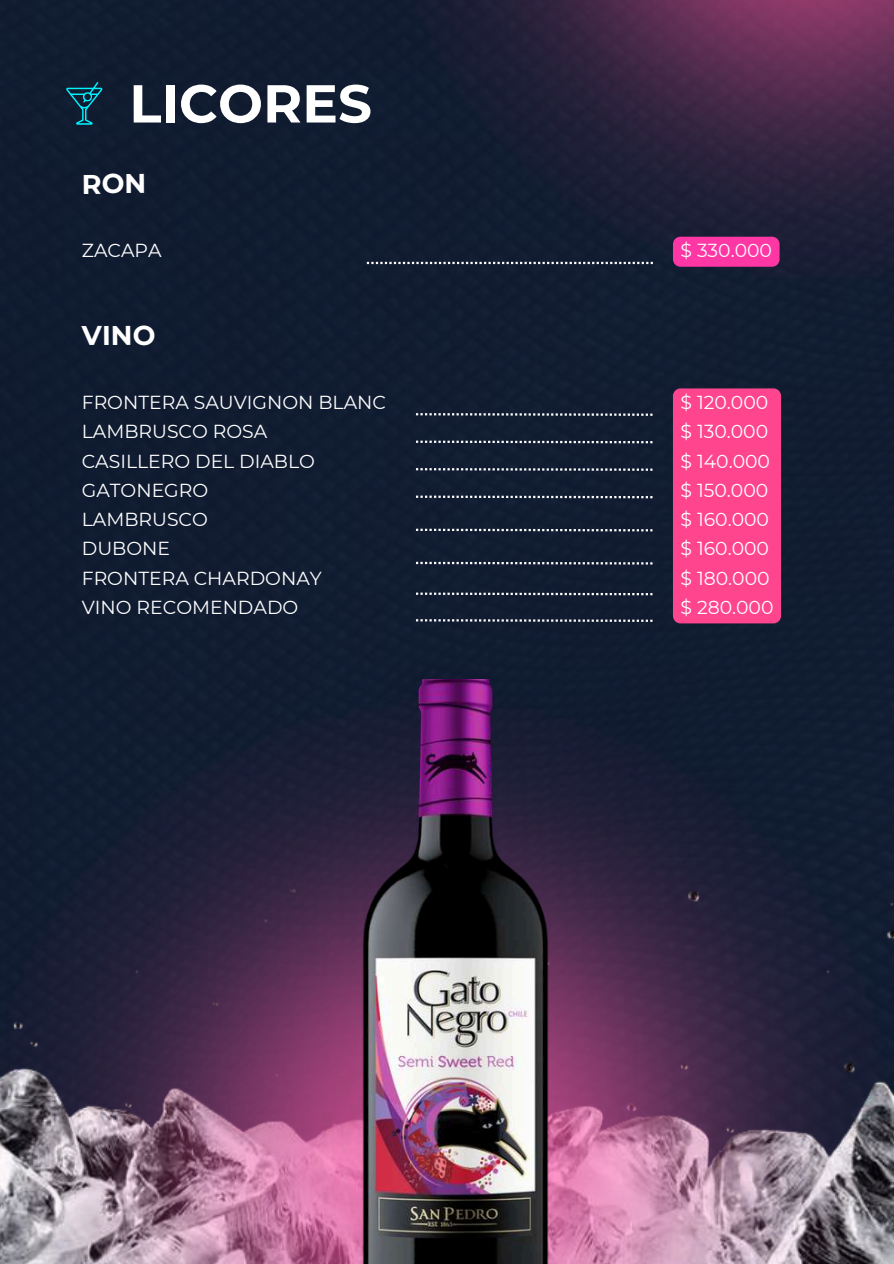
<style>
.page{position:relative;width:894px;height:1264px;background:#fff}
.page>*{position:absolute;margin:0;border:0;box-sizing:border-box;transform-origin:0 0}
.t1{font:700 53.25px "Montserrat";color:#fff}
.t2{font:700 27px "Montserrat";letter-spacing:-.01em;color:#fff}
.t3{font:18.75px/29.2px "Montserrat";color:#fff}
</style>
<div class="page">
<div style="left:0;top:0;width:893px;height:701px;background:#101c31"></div>
<img style="left:0;top:701px;width:893px;height:562px">
<svg style="left:367px;top:262px;width:17px;height:2px"></svg>
<svg style="left:416px;top:413px;width:236px;height:3px"></svg>
<svg style="left:416px;top:440px;width:236px;height:3px"></svg>
<svg style="left:416px;top:468px;width:236px;height:3px"></svg>
<svg style="left:416px;top:495px;width:236px;height:3px"></svg>
<svg style="left:416px;top:528px;width:236px;height:3px"></svg>
<svg style="left:416px;top:562px;width:236px;height:2px"></svg>
<svg style="left:416px;top:592px;width:236px;height:3px"></svg>
<svg style="left:416px;top:619px;width:236px;height:3px"></svg>
<img style="left:319px;top:679px;width:272px;height:584px">
<div style="left:672px;top:388px;width:108px;height:235px;background:#ff458e"></div>
<svg style="left:66px;top:82px;width:36px;height:43px"></svg>
<img style="left:384px;top:0;width:509px;height:276px">
<h1 class="t1" style="left:129px;top:71px;width:244px">LICORES</h1>
<h2 class="t2" style="left:82px;top:167px;width:66px">RON</h2>
<p class="t3" style="left:82px;top:236px;width:81px">ZACAPA</p>
<h2 class="t2" style="left:82px;top:319px;width:75px">VINO</h2>
<p class="t3" style="left:82px;top:388px;width:305px">FRONTERA SAUVIGNON BLANC<br>LAMBRUSCO ROSA<br>CASILLERO DEL DIABLO<br>GATONEGRO<br>LAMBRUSCO<br>DUBONE<br>FRONTERA CHARDONAY<br>VINO RECOMENDADO</p>
<p class="t3" style="left:680px;top:236px;width:93px">$ 330.000</p>
<p class="t3" style="left:680px;top:388px;width:94px">$ 120.000 $ 130.000 $ 140.000 $ 150.000 $ 160.000 $ 160.000 $ 180.000 $ 280.000</p>
</div>
